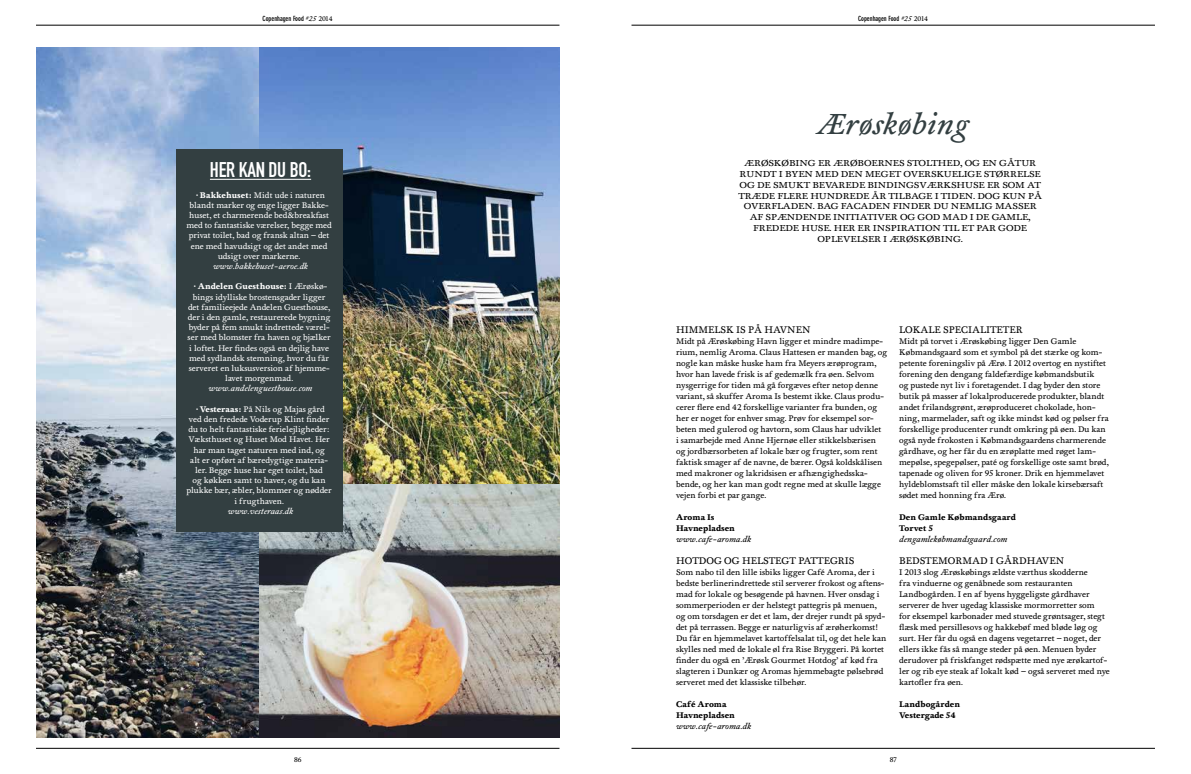
<style>
.page{position:relative;width:1191px;height:774px;background:#fff}
.page>*{position:absolute;margin:0;border:0;box-sizing:border-box;transform-origin:0 0}
.t1{font:italic 30px "Foundry Wilson";color:#333f41}
.t2{font:21px "DIN Engschrift";letter-spacing:-.01em;color:#fff}
.t3{font:10px "Foundry Wilson";color:#000}
.t4{font:9px/10.8px "Foundry Wilson";letter-spacing:-.01em;color:#000;text-align:center;scale:1.12 1}
.t5{font:8.5px/11px "Foundry Wilson";color:#000}
.t6{font:8.5px/10.2px "Foundry Wilson";color:#fff;text-align:center}
.t7{font:700 8.5px/11px "Foundry Wilson";color:#000}
.t8{font:italic 8.5px "Foundry Wilson";color:#fff}
.t9{font:italic 8.5px "Foundry Wilson";color:#000}
.t10{font:700 condensed 7px "DIN Neuzeit Grotesk";color:#000}
.t11{font:7px "Foundry Wilson";color:#000}
.s1{font-family:"Foundry Wilson";font-weight:400;font-style:italic;font-stretch:normal}
.s2{font-family:"Foundry Wilson";font-weight:400;font-stretch:normal}
.s3{font-weight:700}
</style>
<div class="page">
<hr style="left:631px;top:25px;width:524px;height:1px;background:#000">
<hr style="left:36px;top:25px;width:523px;height:1px;background:#000">
<hr style="left:36px;top:748px;width:523px;height:1px;background:#000">
<hr style="left:631px;top:748px;width:524px;height:1px;background:#000">
<img style="left:36px;top:47px;width:223px;height:691px">
<img style="left:259px;top:47px;width:300px;height:438px">
<img style="left:259px;top:485px;width:300px;height:253px">
<div style="left:176px;top:149px;width:166px;height:382px;background:#333f41"></div>
<hr style="left:210px;top:179px;width:101px;height:1px;background:#fff">
<p class="t10" style="left:262px;top:14px;width:72px">Copenhagen Food <span class="s1">#25</span> <span class="s2">2014</span></p>
<p class="t10" style="left:858px;top:14px;width:72px">Copenhagen Food <span class="s1">#25</span> <span class="s2">2014</span></p>
<h2 class="t2" style="left:210px;top:158px;width:103px">HER KAN DU BO:</h2>
<p class="t6" style="left:186px;top:190px;width:147px"><span class="s3">· Bakkehuset:</span> Midt ude i naturen blandt marker og enge ligger Bakke&shy;huset, et charmerende bed&amp;breakfast med to fantastiske værelser, begge med privat toilet, bad og fransk altan – det ene med havudsigt og det andet med udsigt over markerne.</p>
<p class="t8" style="left:213px;top:261px;width:97px">www.bakkehuset-aeroe.dk</p>
<p class="t6" style="left:188px;top:282px;width:144px"><span class="s3">· Andelen Guesthouse:</span> I Ærøskø&shy;bings idylliske brostensgader ligger det familieejede Andelen Guesthouse, der i den gamle, restaurerede bygning byder på fem smukt indrettede værel&shy;ser med blomster fra haven og bjælker i loftet. Her findes også en dejlig have med sydlandsk stemning, hvor du får serveret en luksusversion af hjemme&shy;lavet morgenmad.</p>
<p class="t8" style="left:209px;top:384px;width:105px">www.andelenguesthouse.com</p>
<p class="t6" style="left:186px;top:404px;width:147px"><span class="s3">· Vesteraas:</span> På Nils og Majas gård<br>ved den fredede Voderup Klint finder du to helt fantastiske ferielejligheder:<br>Væksthuset og Huset Mod Havet. Her har man taget naturen med ind, og<br>alt er opført af bæredygtige materia&shy;ler. Begge huse har eget toilet, bad<br>og køkken samt to haver, og du kan plukke bær, æbler, blommer og nødder i frugthaven.</p>
<p class="t8" style="left:228px;top:506px;width:67px">www.vesteraas.dk</p>
<h1 class="t1" style="left:817px;top:107px;width:153px">Ærøskøbing</h1>
<p class="t4" style="left:738px;top:158px;width:273px">ÆRØSKØBING ER ÆRØBOERNES STOLTHED, OG EN GÅTUR RUNDT I BYEN MED DEN MEGET OVERSKUELIGE STØRRELSE OG DE SMUKT BEVAREDE BINDINGSVÆRKSHUSE ER SOM AT TRÆDE FLERE HUNDREDE ÅR TILBAGE I TIDEN. DOG KUN PÅ OVERFLADEN. BAG FACADEN FINDER DU NEMLIG MASSER AF SPÆNDENDE INITIATIVER OG GOD MAD I DE GAMLE, FREDEDE HUSE. HER ER INSPIRATION TIL ET PAR GODE OPLEVELSER I ÆRØSKØBING.</p>
<p class="t3" style="left:676px;top:324px;width:136px">HIMMELSK IS PÅ HAVNEN</p>
<p class="t5" style="left:676px;top:336px;width:213px">Midt på Ærøskøbing Havn ligger et mindre madimpe&shy;rium, nemlig Aroma. Claus Hattesen er manden bag, og nogle kan måske huske ham fra Meyers ærøprogram, hvor han lavede frisk is af gedemælk fra øen. Selvom nysgerrige for tiden må gå forgæves efter netop denne variant, så skuffer Aroma Is bestemt ikke. Claus produ&shy;cerer flere end 42 forskellige varianter fra bunden, og her er noget for enhver smag. Prøv for eksempel sor&shy;beten med gulerod og havtorn, som Claus har udviklet<br>i samarbejde med Anne Hjernøe eller stikkelsbærisen og jordbærsorbeten af lokale bær og frugter, som rent faktisk smager af de navne, de bærer. Også koldskålisen med makroner og lakridsisen er afhængighedsska&shy;bende, og her kan man godt regne med at skulle lægge vejen forbi et par gange.</p>
<p class="t7" style="left:676px;top:512px;width:60px">Aroma Is<br>Havnepladsen</p>
<p class="t9" style="left:676px;top:534px;width:77px">www.cafe-aroma.dk</p>
<p class="t3" style="left:676px;top:555px;width:180px">HOTDOG OG HELSTEGT PATTEGRIS</p>
<p class="t5" style="left:676px;top:567px;width:212px">Som nabo til den lille isbiks ligger Café Aroma, der i bedste berlinerindrettede stil serverer frokost og aftens&shy;mad for lokale og besøgende på havnen. Hver onsdag i sommerperioden er der helstegt pattegris på menuen, og om torsdagen er det et lam, der drejer rundt på spyd&shy;det på terrassen. Begge er naturligvis af ærøherkomst!<br>Du får en hjemmelavet kartoffelsalat til, og det hele kan skylles ned med de lokale øl fra Rise Bryggeri. På kortet finder du også en ’Ærøsk Gourmet Hotdog’ af kød fra slagteren i Dunkær og Aromas hjemmebagte pølsebrød serveret med det klassiske tilbehør.</p>
<p class="t7" style="left:676px;top:699px;width:60px">Café Aroma<br>Havnepladsen</p>
<p class="t9" style="left:676px;top:721px;width:77px">www.cafe-aroma.dk</p>
<p class="t3" style="left:899px;top:324px;width:125px">LOKALE SPECIALITETER</p>
<p class="t5" style="left:899px;top:336px;width:211px">Midt på torvet i Ærøskøbing ligger Den Gamle Købmandsgaard som et symbol på det stærke og kom&shy;petente foreningsliv på Ærø. I 2012 overtog en nystiftet forening den dengang faldefærdige købmandsbutik<br>og pustede nyt liv i foretagendet. I dag byder den store butik på masser af lokalproducerede produkter, blandt andet frilandsgrønt, ærøproduceret chokolade, hon&shy;ning, marmelader, saft og ikke mindst kød og pølser fra forskellige producenter rundt omkring på øen. Du kan også nyde frokosten i Købmandsgaardens charmerende gårdhave, og her får du en ærøplatte med røget lam&shy;mepølse, spegepølser, paté og forskellige oste samt brød, tapenade og oliven for 95 kroner. Drik en hjemmelavet hyldeblomstsaft til eller måske den lokale kirsebærsaft sødet med honning fra Ærø.</p>
<p class="t7" style="left:899px;top:512px;width:118px">Den Gamle Købmandsgaard<br>Torvet 5</p>
<p class="t9" style="left:899px;top:534px;width:110px">dengamlekøbmandsgaard.com</p>
<p class="t3" style="left:899px;top:555px;width:166px">BEDSTEMORMAD I GÅRDHAVEN</p>
<p class="t5" style="left:899px;top:567px;width:212px">I 2013 slog Ærøskøbings ældste værthus skodderne<br>fra vinduerne og genåbnede som restauranten Landbogården. I en af byens hyggeligste gårdhaver serverer de hver ugedag klassiske mormorretter som<br>for eksempel karbonader med stuvede grøntsager, stegt flæsk med persillesovs og hakkebøf med bløde løg og surt. Her får du også en dagens vegetarret – noget, der ellers ikke fås så mange steder på øen. Menuen byder derudover på friskfanget rødspætte med nye ærøkartof&shy;ler og rib eye steak af lokalt kød – også serveret med nye kartofler fra øen.</p>
<p class="t7" style="left:899px;top:699px;width:62px">Landbogården<br>Vestergade 54</p>
<p class="t11" style="left:294px;top:756px;width:9px">86</p>
<p class="t11" style="left:889px;top:756px;width:9px">87</p>
</div>
